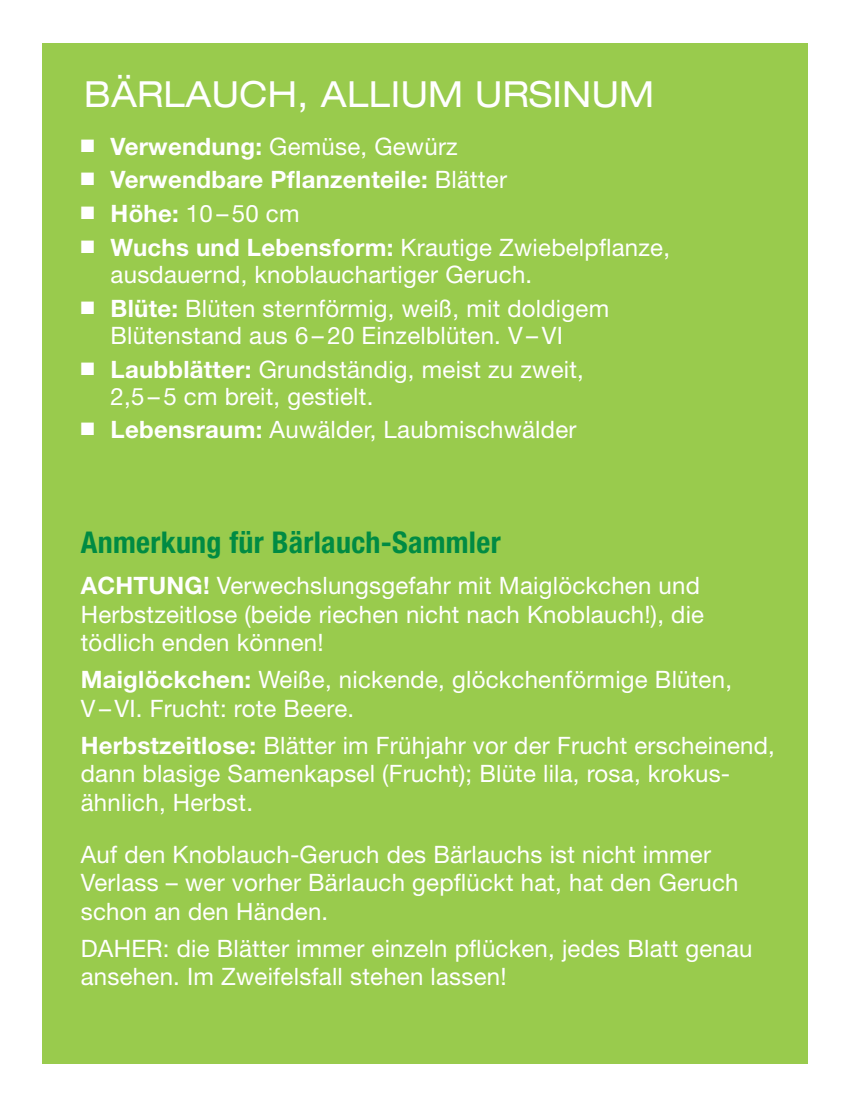
<style>
.page{position:relative;width:851px;height:1106px;background:#fff}
.page>*{position:absolute;margin:0;border:0;box-sizing:border-box;transform-origin:0 0}
.t1{font:expanded 36px "Helvetica Neue LT Pro";letter-spacing:.01em;color:#fff;scale:.95 1}
.t2{font:700 condensed 30px "Helvetica Neue LT Pro";letter-spacing:.01em;color:#008b43}
.t3{font:24px/28.5px "Helvetica Neue LT Pro";letter-spacing:.01em;color:#fff}
.t4{font:700 24px "Helvetica Neue LT Pro";letter-spacing:.01em;color:#fff}
.s1{font-weight:700}
.s2{font-weight:400}
</style>
<div class="page">
<div style="left:43px;top:43px;width:765px;height:1020px;background:#99cb4d"></div>
<h1 class="t1" style="left:84px;top:71px;width:601px">BÄRLAUCH, ALLIUM URSINUM</h1>
<p class="t3" style="left:81px;top:131px;width:378px">■ <span class="s1">Verwendung:</span> Gemüse, Gewürz</p>
<p class="t4" style="left:81px;top:165px;width:427px">■ Verwendbare Pflanzenteile: <span class="s2">Blätter</span></p>
<p class="t3" style="left:81px;top:199px;width:220px">■ <span class="s1">höhe:</span> 10 – 50 cm</p>
<p class="t3" style="left:111px;top:233px;width:560px;line-height:27px;text-indent:-30px">■ <span class="s1">Wuchs und Lebensform:</span> Krautige Zwiebelpflanze, ausdauernd, knoblauchartiger Geruch.</p>
<p class="t3" style="left:111px;top:294px;width:500px;line-height:27px;text-indent:-30px">■ <span class="s1">Blüte:</span> Blüten sternförmig, weiß, mit doldigem<br>Blütenstand aus 6 – 20 Einzelblüten. V–VI</p>
<p class="t3" style="left:111px;top:355px;width:474px;line-height:27px;text-indent:-30px">■ <span class="s1">Laubblätter:</span> Grundständig, meist zu zweit,<br>2,5 – 5 cm breit, gestielt.</p>
<p class="t3" style="left:81px;top:415px;width:497px">■ <span class="s1">Lebensraum:</span> Auwälder, Laubmischwälder</p>
<p class="t2" style="left:81px;top:524px;width:421px">anmerkung für Bärlauch-sammler</p>
<p class="t3" style="left:81px;top:571px;width:624px"><span class="s1">AchtuNG!</span> Verwechslungsgefahr mit Maiglöckchen und<br>Herbstzeitlose (beide riechen nicht nach Knoblauch!), die tödlich enden können!</p>
<p class="t3" style="left:81px;top:665px;width:652px"><span class="s1">Maiglöckchen:</span> Weiße, nickende, glöckchenförmige Blüten,<br>V–VI. Frucht: rote Beere.</p>
<p class="t3" style="left:81px;top:730px;width:695px"><span class="s1">herbstzeitlose:</span> Blätter im Frühjahr vor der Frucht erscheinend, dann blasige Samenkapsel (Frucht); Blüte lila, rosa, krokus&shy;ähnlich, Herbst.</p>
<p class="t3" style="left:81px;top:839px;width:659px">Auf den Knoblauch-Geruch des Bärlauchs ist nicht immer<br>Verlass – wer vorher Bärlauch gepflückt hat, hat den Geruch schon an den Händen.</p>
<p class="t3" style="left:81px;top:933px;width:673px">DAHER: die Blätter immer einzeln pflücken, jedes Blatt genau ansehen. Im Zweifelsfall stehen lassen!</p>
</div>
